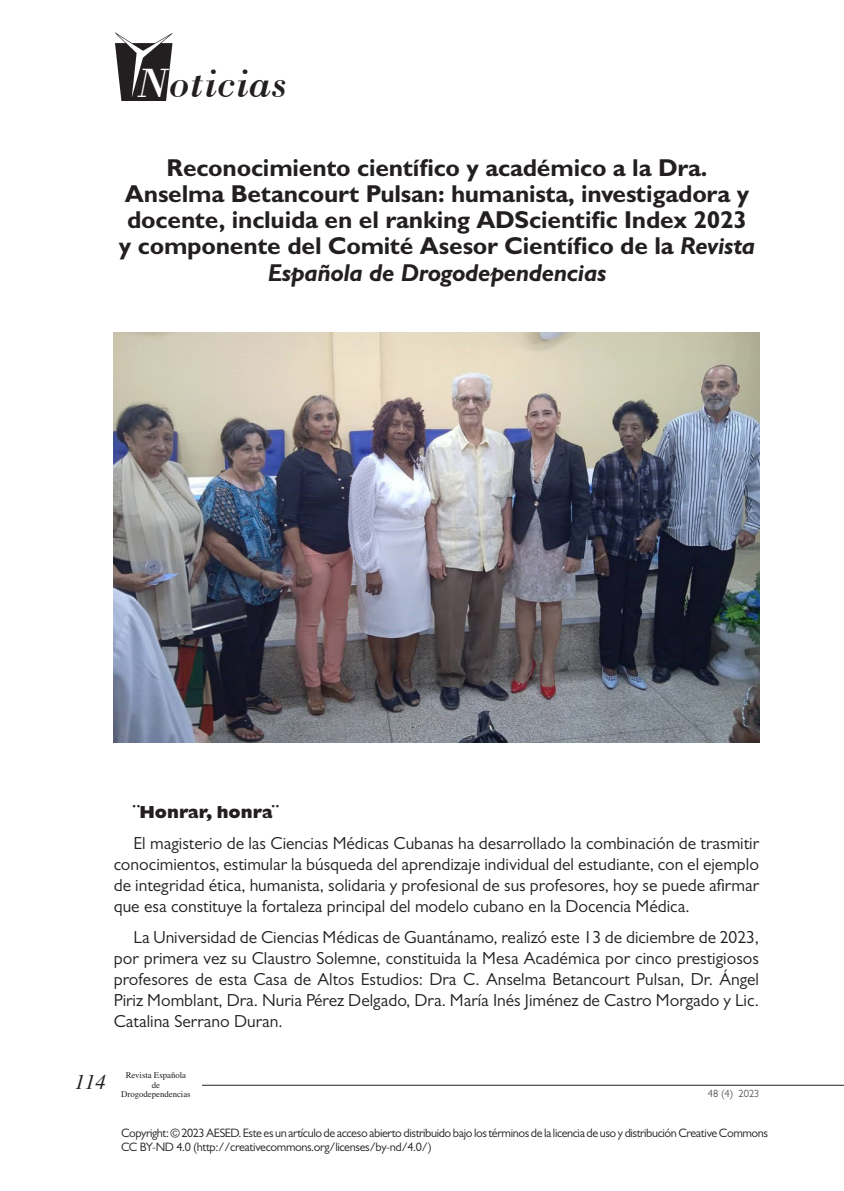
<style>
.page{position:relative;width:844px;height:1191px;background:#fff}
.page>*{position:absolute;margin:0;border:0;box-sizing:border-box;transform-origin:0 0}
.Titular{font:italic 42px "Bodoni BT";color:#231f20}
.t1{font:700 24.5px/26.2px "Gill Sans MT Pro";letter-spacing:-.01em;color:#231f20;text-align:center}
.t2{font:italic 21px "Times LT Std";color:#231f20}
.t3{font:17.5px/21px "Gill Sans MT Pro";color:#231f20;text-align:justify}
.t4{font:800 17.5px "Gill Sans MT Pro";color:#231f20}
.CITA_aesed{font:12.25px/14px "Gill Sans MT Pro";letter-spacing:-.035em;color:#231f20}
.t5{font:300 10.5px "Gill Sans MT Pro";color:#231f20}
.t6{font:8.75px/9.8px "Times LT Std";color:#231f20;text-align:center}
.s1{color:#fff}
.s2{font-style:italic}
</style>
<div class="page">
<hr style="left:202px;top:1084px;width:641px;height:1px;background:#231f20">
<img style="left:115px;top:33px;width:57px;height:68px">
<img style="left:114px;top:333px;width:645px;height:409px">
<p class="Titular" style="left:138px;top:57px;width:150px"><span class="s1">N</span>oticias</p>
<p class="t1" style="left:119px;top:154px;width:637px">Reconocimiento científico y académico a la Dra.<br>Anselma Betancourt Pulsan: humanista, investigadora y docente, incluida en el ranking ADScientific Index 2023 y componente del Comité Asesor Científico de la <span class="s2">Revista Española de Drogodependencias</span></p>
<p class="t4" style="left:133px;top:802px;width:146px">¨Honrar, honra¨</p>
<p class="t3" style="left:114px;top:832px;width:646px;text-indent:20px">El magisterio de las Ciencias Médicas Cubanas ha desarrollado la combinación de trasmitir conocimientos, estimular la búsqueda del aprendizaje individual del estudiante, con el ejemplo de integridad ética, humanista, solidaria y profesional de sus profesores, hoy se puede afirmar que esa constituye la fortaleza principal del modelo cubano en la Docencia Médica.</p>
<p class="t3" style="left:114px;top:926px;width:646px;text-indent:20px">La Universidad de Ciencias Médicas de Guantánamo, realizó este 13 de diciembre de 2023, por primera vez su Claustro Solemne, constituida la Mesa Académica por cinco prestigiosos profesores de esta Casa de Altos Estudios: Dra C. Anselma Betancourt Pulsan, Dr. Ángel Piriz Momblant, Dra. Nuria Pérez Delgado, Dra. María Inés Jiménez de Castro Morgado y Lic.<br>Catalina Serrano Duran.</p>
<p class="t2" style="left:74px;top:1070px;width:33px">114</p>
<p class="t6" style="left:121px;top:1070px;width:71px">Revista Española de<br>Drogodependencias</p>
<p class="t5" style="left:707px;top:1087px;width:53px">48 (4) 2023</p>
<p class="CITA_aesed" style="left:121px;top:1125px;width:648px">Copyright: © 2023 AESED. Este es un artículo de acceso abierto distribuido bajo los términos de la licencia de uso y distribución Creative Commons<br>CC BY-ND 4.0 (http://creativecommons.org/licenses/by-nd/4.0/)</p>
</div>
